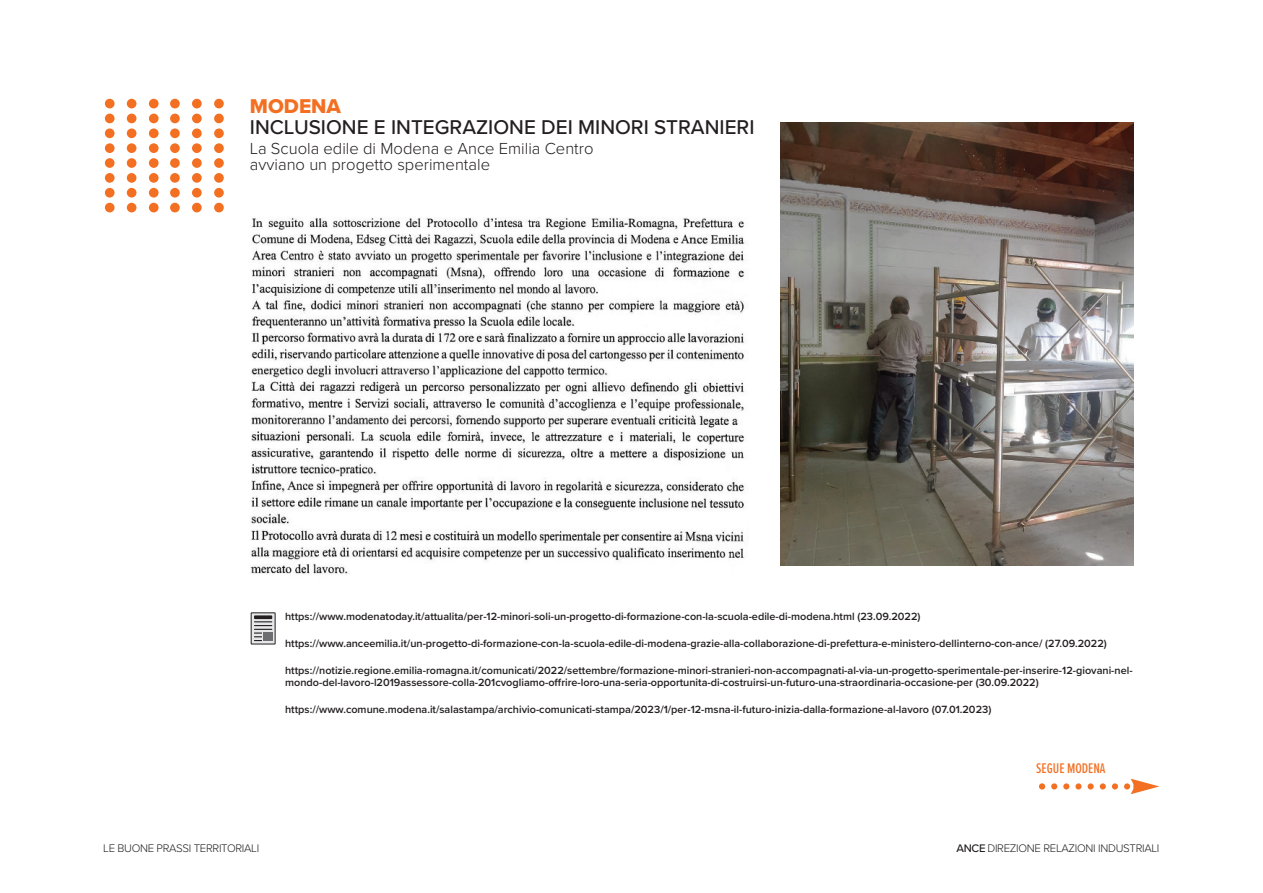
<style>
.page{position:relative;width:1263px;height:893px;background:#fff}
.page>*{position:absolute;margin:0;border:0;box-sizing:border-box;transform-origin:0 0}
.t1{font:500 20.7px "Proxima Nova";color:#231f20}
.t2{font:20.7px "Proxima Nova Extrabld";color:#f36f21}
.t3{font:300 16.5px/16.5px "Proxima Nova";color:#231f20}
.t4{font:500 14.55px "Proxima Nova Ex Cn";color:#f36f21}
.t5{font:300 11.4px "Proxima Nova";letter-spacing:-.025em;color:#231f20}
.t6{font:600 10.8px/12.5px "Proxima Nova";color:#231f20}
.s1{font-weight:500}
</style>
<div class="page">
<div style="left:105px;top:99px;width:10px;height:9px;background:#f36f21;border-radius:50%"></div>
<div style="left:127px;top:99px;width:9px;height:9px;background:#f36f21;border-radius:50%"></div>
<div style="left:149px;top:99px;width:10px;height:9px;background:#f36f21;border-radius:50%"></div>
<div style="left:105px;top:114px;width:10px;height:9px;background:#f36f21;border-radius:50%"></div>
<div style="left:127px;top:114px;width:9px;height:9px;background:#f36f21;border-radius:50%"></div>
<div style="left:149px;top:114px;width:10px;height:9px;background:#f36f21;border-radius:50%"></div>
<div style="left:105px;top:128px;width:10px;height:10px;background:#f36f21;border-radius:50%"></div>
<div style="left:127px;top:128px;width:9px;height:10px;background:#f36f21;border-radius:50%"></div>
<div style="left:149px;top:128px;width:10px;height:10px;background:#f36f21;border-radius:50%"></div>
<div style="left:105px;top:143px;width:10px;height:10px;background:#f36f21;border-radius:50%"></div>
<div style="left:127px;top:143px;width:9px;height:10px;background:#f36f21;border-radius:50%"></div>
<div style="left:149px;top:143px;width:10px;height:10px;background:#f36f21;border-radius:50%"></div>
<div style="left:105px;top:158px;width:10px;height:10px;background:#f36f21;border-radius:50%"></div>
<div style="left:127px;top:158px;width:9px;height:10px;background:#f36f21;border-radius:50%"></div>
<div style="left:149px;top:158px;width:10px;height:10px;background:#f36f21;border-radius:50%"></div>
<div style="left:105px;top:173px;width:10px;height:10px;background:#f36f21;border-radius:50%"></div>
<div style="left:127px;top:173px;width:9px;height:10px;background:#f36f21;border-radius:50%"></div>
<div style="left:149px;top:173px;width:10px;height:10px;background:#f36f21;border-radius:50%"></div>
<div style="left:105px;top:188px;width:10px;height:10px;background:#f36f21;border-radius:50%"></div>
<div style="left:127px;top:188px;width:9px;height:10px;background:#f36f21;border-radius:50%"></div>
<div style="left:149px;top:188px;width:10px;height:10px;background:#f36f21;border-radius:50%"></div>
<div style="left:105px;top:203px;width:10px;height:9px;background:#f36f21;border-radius:50%"></div>
<div style="left:127px;top:203px;width:9px;height:9px;background:#f36f21;border-radius:50%"></div>
<div style="left:149px;top:203px;width:10px;height:9px;background:#f36f21;border-radius:50%"></div>
<div style="left:170px;top:99px;width:10px;height:9px;background:#f36f21;border-radius:50%"></div>
<div style="left:192px;top:99px;width:10px;height:9px;background:#f36f21;border-radius:50%"></div>
<div style="left:214px;top:99px;width:10px;height:9px;background:#f36f21;border-radius:50%"></div>
<div style="left:170px;top:114px;width:10px;height:9px;background:#f36f21;border-radius:50%"></div>
<div style="left:192px;top:114px;width:10px;height:9px;background:#f36f21;border-radius:50%"></div>
<div style="left:214px;top:114px;width:10px;height:9px;background:#f36f21;border-radius:50%"></div>
<div style="left:170px;top:128px;width:10px;height:10px;background:#f36f21;border-radius:50%"></div>
<div style="left:192px;top:128px;width:10px;height:10px;background:#f36f21;border-radius:50%"></div>
<div style="left:214px;top:128px;width:10px;height:10px;background:#f36f21;border-radius:50%"></div>
<div style="left:170px;top:143px;width:10px;height:10px;background:#f36f21;border-radius:50%"></div>
<div style="left:192px;top:143px;width:10px;height:10px;background:#f36f21;border-radius:50%"></div>
<div style="left:214px;top:143px;width:10px;height:10px;background:#f36f21;border-radius:50%"></div>
<div style="left:170px;top:158px;width:10px;height:10px;background:#f36f21;border-radius:50%"></div>
<div style="left:192px;top:158px;width:10px;height:10px;background:#f36f21;border-radius:50%"></div>
<div style="left:214px;top:158px;width:10px;height:10px;background:#f36f21;border-radius:50%"></div>
<div style="left:170px;top:173px;width:10px;height:10px;background:#f36f21;border-radius:50%"></div>
<div style="left:192px;top:173px;width:10px;height:10px;background:#f36f21;border-radius:50%"></div>
<div style="left:214px;top:173px;width:10px;height:10px;background:#f36f21;border-radius:50%"></div>
<div style="left:170px;top:188px;width:10px;height:10px;background:#f36f21;border-radius:50%"></div>
<div style="left:192px;top:188px;width:10px;height:10px;background:#f36f21;border-radius:50%"></div>
<div style="left:214px;top:188px;width:10px;height:10px;background:#f36f21;border-radius:50%"></div>
<div style="left:170px;top:203px;width:10px;height:9px;background:#f36f21;border-radius:50%"></div>
<div style="left:192px;top:203px;width:10px;height:9px;background:#f36f21;border-radius:50%"></div>
<div style="left:214px;top:203px;width:10px;height:9px;background:#f36f21;border-radius:50%"></div>
<img style="left:250px;top:217px;width:495px;height:358px">
<img style="left:781px;top:122px;width:352px;height:443px">
<svg style="left:1039px;top:779px;width:120px;height:15px"></svg>
<svg style="left:251px;top:613px;width:24px;height:31px"></svg>
<div style="left:251px;top:612px;width:25px;height:32px;border:1px solid #231f20"></div>
<svg style="left:254px;top:615px;width:18px;height:4px"></svg>
<svg style="left:254px;top:621px;width:18px;height:20px"></svg>
<div style="left:263px;top:632px;width:9px;height:9px;background:#6d6e71"></div>
<h1 class="t2" style="left:250px;top:97px;width:92px">MODENA</h1>
<h1 class="t1" style="left:250px;top:119px;width:506px">INCLUSIONE E INTEGRAZIONE DEI MINORI STRANIERI</h1>
<h2 class="t3" style="left:250px;top:141px;width:345px">La Scuola edile di Modena e Ance Emilia Centro avviano un progetto sperimentale</h2>
<p class="t6" style="left:285px;top:610px;width:637px">https://www.modenatoday.it/attualita/per-12-minori-soli-un-progetto-di-formazione-con-la-scuola-edile-di-modena.html (23.09.2022)</p>
<p class="t6" style="left:285px;top:637px;width:823px">https://www.anceemilia.it/un-progetto-di-formazione-con-la-scuola-edile-di-modena-grazie-alla-collaborazione-di-prefettura-e-ministero-dellinterno-con-ance/ (27.09.2022)</p>
<p class="t6" style="left:285px;top:664px;width:849px">https://notizie.regione.emilia-romagna.it/comunicati/2022/settembre/formazione-minori-stranieri-non-accompagnati-al-via-un-progetto-sperimentale-per-inserire-12-giovani-nel&shy;mondo-del-lavoro-l2019assessore-colla-201cvogliamo-o-rire-loro-una-seria-opportunita-di-costruirsi-un-futuro-una-straordinaria-occasione-per (30.09.2022)</p>
<p class="t6" style="left:285px;top:704px;width:708px">https://www.comune.modena.it/salastampa/archivio-comunicati-stampa/2023/1/per-12-msna-il-futuro-inizia-dalla-formazione-al-lavoro (07.01.2023)</p>
<h3 class="t4" style="left:1036px;top:762px;width:71px">SEGUE MODENA</h3>
<p class="t5" style="left:103px;top:843px;width:158px">LE BUONE PRASSI TERRITORIALI</p>
<p class="t5" style="left:956px;top:843px;width:205px"><span class="s1">ANCE</span> DIREZIONE RELAZIONI INDUSTRIALI</p>
</div>
